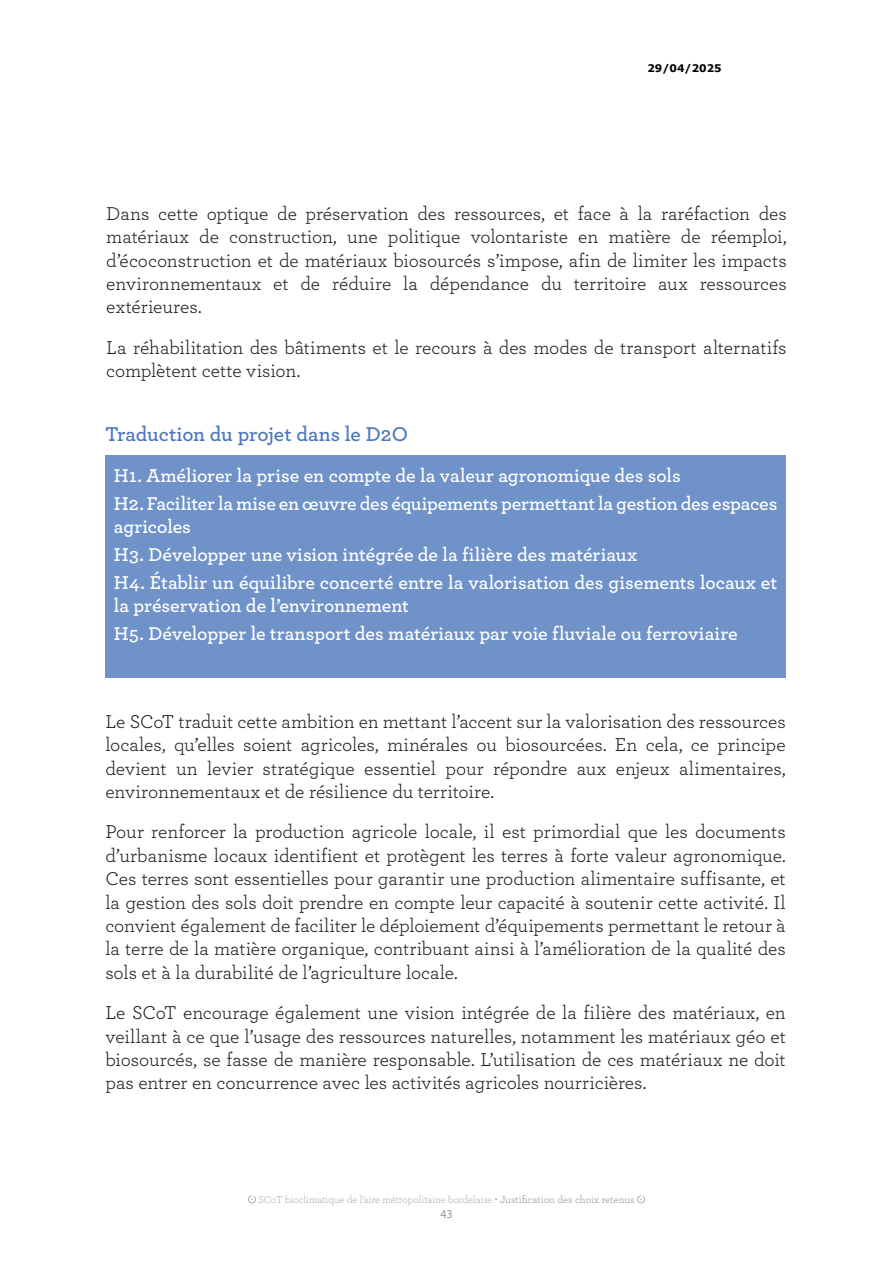
<style>
.page{position:relative;width:893px;height:1263px;background:#fff}
.page>*{position:absolute;margin:0;border:0;box-sizing:border-box;transform-origin:0 0}
.Texte{font:600 21px "Archer";letter-spacing:-.005em;color:#4c77bc}
.Titre_de_partie__N2{font:19.5px/23.4px "Archer";letter-spacing:-.005em;color:#231f20;text-align:justify}
.t1{font:600 19.5px/27.6px "Archer";letter-spacing:-.005em;color:#fff}
.t2{font:12px "Myriad Pro";color:#939598}
.t3{font:300 10.5px "Archer";color:#939598}
.t4{font:700 10.5px "Verdana";color:#000}
.s1{font-weight:400}
</style>
<div class="page">
<svg style="left:248px;top:1195px;width:8px;height:8px"></svg>
<svg style="left:637px;top:1195px;width:8px;height:8px"></svg>
<div style="left:105px;top:456px;width:681px;height:222px;background:#6f92c9"></div>
<p class="t4" style="left:647px;top:60px;width:76px">29/04/2025</p>
<p class="Titre_de_partie__N2" style="left:106px;top:201px;width:682px">Dans cette optique de préservation des ressources, et face à la raréfaction des matériaux de construction, une politique volontariste en matière de réemploi, d’écoconstruction et de matériaux biosourcés s’impose, afin de limiter les impacts environnementaux et de réduire la dépendance du territoire aux ressources extérieures.</p>
<p class="Titre_de_partie__N2" style="left:106px;top:335px;width:682px">La réhabilitation des bâtiments et le recours à des modes de transport alternatifs complètent cette vision.</p>
<p class="Texte" style="left:105px;top:419px;width:304px">Traduction du projet dans le D2O</p>
<p class="t1" style="left:114px;top:461px;width:665px">H1. Améliorer la prise en compte de la valeur agronomique des sols<br>H2. Faciliter la mise en œuvre des équipements permettant la gestion des espaces</p>
<p class="t1" style="left:114px;top:512px;width:665px">agricoles<br>H3. Développer une vision intégrée de la filière des matériaux<br>H4. Établir un équilibre concerté entre la valorisation des gisements locaux et</p>
<p class="t1" style="left:114px;top:591px;width:625px">la préservation de l’environnement<br>H5. Développer le transport des matériaux par voie fluviale ou ferroviaire</p>
<p class="Titre_de_partie__N2" style="left:105px;top:709px;width:682px">Le SCoT traduit cette ambition en mettant l’accent sur la valorisation des ressources locales, qu’elles soient agricoles, minérales ou biosourcées. En cela, ce principe devient un levier stratégique essentiel pour répondre aux enjeux alimentaires, environnementaux et de résilience du territoire.</p>
<p class="Titre_de_partie__N2" style="left:105px;top:819px;width:682px">Pour renforcer la production agricole locale, il est primordial que les documents d’urbanisme locaux identifient et protègent les terres à forte valeur agronomique.<br>Ces terres sont essentielles pour garantir une production alimentaire suffisante, et la gestion des sols doit prendre en compte leur capacité à soutenir cette activité. Il convient également de faciliter le déploiement d’équipements permettant le retour à la terre de la matière organique, contribuant ainsi à l’amélioration de la qualité des sols et à la durabilité de l’agriculture locale.</p>
<p class="Titre_de_partie__N2" style="left:105px;top:1000px;width:682px">Le SCoT encourage également une vision intégrée de la filière des matériaux, en veillant à ce que l’usage des ressources naturelles, notamment les matériaux géo et biosourcés, se fasse de manière responsable. L’utilisation de ces matériaux ne doit pas entrer en concurrence avec les activités agricoles nourricières.</p>
<p class="t3" style="left:258px;top:1193px;width:378px">SCoT bioclimatique de l’aire métropolitaine bordelaise <span class="s1">• Justification des choix retenus</span></p>
<p class="t2" style="left:440px;top:1206px;width:14px">43</p>
</div>
